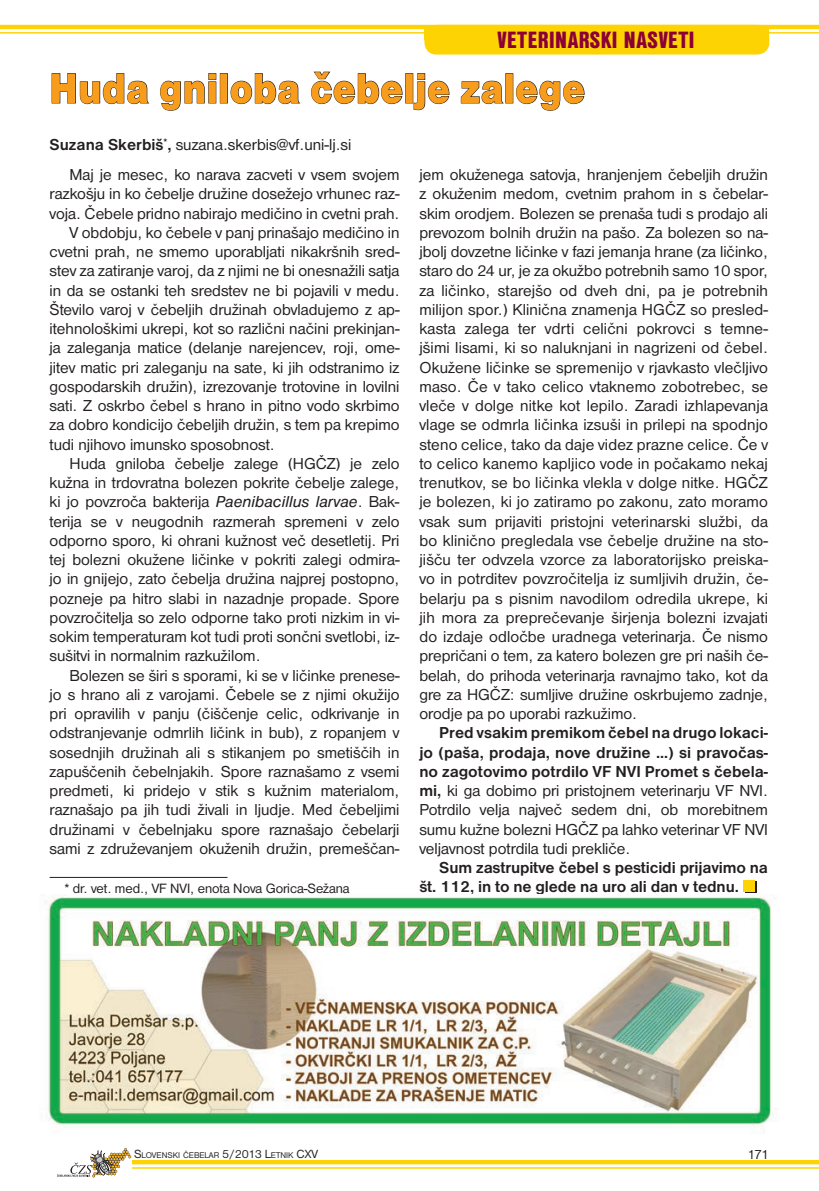
<style>
.page{position:relative;width:819px;height:1191px;background:#fff}
.page>*{position:absolute;margin:0;border:0;box-sizing:border-box;transform-origin:0 0}
.NASLOV_1{font:43.75px "Nimbus San DCE Blac";letter-spacing:.01em;color:#f89c1c;scale:.88 1}
.t1{font:24.5px "Nimbus San DCE Blac Cond";letter-spacing:.015em;color:#8b0036}
.MAIN_BODY_TEXT{font:16.45px/19.2px "Nimbus San DCE";color:#231f20;text-align:justify}
.MAIN_BODY_TEXT-2{font:700 16.45px "Nimbus San DCE";letter-spacing:-.01em;color:#231f20}
.MAIN_BODY_TEXT_witho{font:16.45px "Nimbus San DCE";color:#231f20}
.OPOMBE2{font:14px "Nimbus San DCE";letter-spacing:-.005em;color:#231f20}
.t2{font:8.58px "Nimbus San DCE";color:#231f20}
.s1{font-weight:700}
.s2{font-style:italic}
.s3{font-size:12.25px}
</style>
<div class="page">
<hr style="left:81px;top:1160px;width:738px;height:4px;background:#fed304">
<hr style="left:81px;top:1167px;width:738px;height:1px;background:#fed304">
<svg style="left:57px;top:1148px;width:74px;height:29px"></svg>
<div style="left:424px;top:25px;width:345px;height:30px;background:#fed304;border-radius:12px"></div>
<hr style="left:0;top:25px;width:819px;height:4px;background:#fed304">
<hr style="left:0;top:32px;width:819px;height:2px;background:#fed304">
<div style="left:424px;top:25px;width:345px;height:15px;background:#fed304"></div>
<svg style="left:51px;top:73px;width:99px;height:32px"></svg>
<svg style="left:160px;top:73px;width:57px;height:38px"></svg>
<div style="left:220px;top:73px;width:8px;height:30px;border:1px solid #231f20"></div>
<svg style="left:230px;top:73px;width:71px;height:32px"></svg>
<svg style="left:311px;top:71px;width:92px;height:34px"></svg>
<div style="left:405px;top:73px;width:8px;height:30px;border:1px solid #231f20"></div>
<svg style="left:413px;top:73px;width:37px;height:38px"></svg>
<svg style="left:460px;top:80px;width:44px;height:25px"></svg>
<svg style="left:516px;top:80px;width:69px;height:31px"></svg>
<div style="left:745px;top:881px;width:11px;height:11px;background:#fed304"></div>
<div style="left:743px;top:880px;width:11px;height:11px;background:#fed304"></div>
<img style="left:41px;top:894px;width:735px;height:239px">
<hr style="left:50px;top:877px;width:177px;height:1px;background:#231f20">
<p class="t1" style="left:497px;top:26px;width:198px">VETERINARSKI NASVETI</p>
<p class="NASLOV_1" style="left:50px;top:63px;width:610px">Huda gniloba čebelje zalege</p>
<p class="MAIN_BODY_TEXT_witho" style="left:50px;top:135px;width:303px"><span class="s1">Suzana Skerbiš</span><sup>*</sup><span class="s1">,</span> suzana.skerbis@vf.uni-lj.si</p>
<p class="MAIN_BODY_TEXT" style="left:419px;top:165px;width:350px">jem okuženega satovja, hranjenjem čebeljih družin z okuženim medom, cvetnim prahom in s čebelar&shy;skim orodjem. Bolezen se prenaša tudi s prodajo ali prevozom bolnih družin na pašo. Za bolezen so na&shy;jbolj dovzetne ličinke v fazi jemanja hrane (za ličinko, staro do 24 ur, je za okužbo potrebnih samo 10 spor, za ličinko, starejšo od dveh dni, pa je potrebnih milijon spor.) Klinična znamenja HGČZ so presled&shy;kasta zalega ter vdrti celični pokrovci s temne&shy;jšimi lisami, ki so naluknjani in nagrizeni od čebel.<br>Okužene ličinke se spremenijo v rjavkasto vlečljivo maso. Če v tako celico vtaknemo zobotrebec, se vleče v dolge nitke kot lepilo. Zaradi izhlapevanja vlage se odmrla ličinka izsuši in prilepi na spodnjo steno celice, tako da daje videz prazne celice. Če v to celico kanemo kapljico vode in počakamo nekaj trenutkov, se bo ličinka vlekla v dolge nitke. HGČZ je bolezen, ki jo zatiramo po zakonu, zato moramo vsak sum prijaviti pristojni veterinarski službi, da bo klinično pregledala vse čebelje družine na sto&shy;jišču ter odvzela vzorce za laboratorijsko preiska&shy;vo in potrditev povzročitelja iz sumljivih družin, če&shy;belarju pa s pisnim navodilom odredila ukrepe, ki jih mora za preprečevanje širjenja bolezni izvajati do izdaje odločbe uradnega veterinarja. Če nismo prepričani o tem, za katero bolezen gre pri naših če&shy;belah, do prihoda veterinarja ravnajmo tako, kot da gre za HGČZ: sumljive družine oskrbujemo zadnje, orodje pa po uporabi razkužimo.</p>
<p class="MAIN_BODY_TEXT" style="left:419px;top:723px;width:350px;text-indent:20px"><span class="s1">Pred vsakim premikom čebel na drugo lokaci&shy;jo (paša, prodaja, nove družine …) si pravočas&shy;no zagotovimo potrdilo VF NVI Promet s čebela&shy;mi,</span> ki ga dobimo pri pristojnem veterinarju VF NVI.<br>Potrdilo velja največ sedem dni, ob morebitnem sumu kužne bolezni HGČZ pa lahko veterinar VF NVI veljavnost potrdila tudi prekliče.</p>
<p class="MAIN_BODY_TEXT-2" style="left:439px;top:858px;width:330px">Sum zastrupitve čebel s pesticidi prijavimo na</p>
<p class="OPOMBE2" style="left:64px;top:880px;width:287px">* dr. vet. med., VF NVI, enota Nova Gorica-Sežana</p>
<p class="MAIN_BODY_TEXT-2" style="left:419px;top:877px;width:321px">št. 112, in to ne glede na uro ali dan v tednu.</p>
<p class="MAIN_BODY_TEXT" style="left:50px;top:165px;width:351px;text-indent:20px">Maj je mesec, ko narava zacveti v vsem svojem razkošju in ko čebelje družine dosežejo vrhunec raz&shy;voja. Čebele pridno nabirajo medičino in cvetni prah.</p>
<p class="MAIN_BODY_TEXT" style="left:50px;top:223px;width:351px;text-indent:20px">V obdobju, ko čebele v panj prinašajo medičino in cvetni prah, ne smemo uporabljati nikakršnih sred&shy;stev za zatiranje varoj, da z njimi ne bi onesnažili satja in da se ostanki teh sredstev ne bi pojavili v medu.<br>Število varoj v čebeljih družinah obvladujemo z ap&shy;itehnološkimi ukrepi, kot so različni načini prekinjan&shy;ja zaleganja matice (delanje narejencev, roji, ome&shy;jitev matic pri zaleganju na sate, ki jih odstranimo iz gospodarskih družin), izrezovanje trotovine in lovilni sati. Z oskrbo čebel s hrano in pitno vodo skrbimo za dobro kondicijo čebeljih družin, s tem pa krepimo tudi njihovo imunsko sposobnost.</p>
<p class="MAIN_BODY_TEXT" style="left:50px;top:454px;width:351px;text-indent:20px">Huda gniloba čebelje zalege (HGČZ) je zelo kužna in trdovratna bolezen pokrite čebelje zalege, ki jo povzroča bakterija <span class="s2">Paenibacillus larvae</span>. Bak&shy;terija se v neugodnih razmerah spremeni v zelo odporno sporo, ki ohrani kužnost več desetletij. Pri tej bolezni okužene ličinke v pokriti zalegi odmira&shy;jo in gnijejo, zato čebelja družina najprej postopno, pozneje pa hitro slabi in nazadnje propade. Spore povzročitelja so zelo odporne tako proti nizkim in vi&shy;sokim temperaturam kot tudi proti sončni svetlobi, iz&shy;sušitvi in normalnim razkužilom.</p>
<p class="MAIN_BODY_TEXT" style="left:50px;top:666px;width:351px;text-indent:20px">Bolezen se širi s sporami, ki se v ličinke prenese&shy;jo s hrano ali z varojami. Čebele se z njimi okužijo pri opravilih v panju (čiščenje celic, odkrivanje in odstranjevanje odmrlih ličink in bub), z ropanjem v sosednjih družinah ali s stikanjem po smetiščih in zapuščenih čebelnjakih. Spore raznašamo z vsemi predmeti, ki pridejo v stik s kužnim materialom, raznašajo pa jih tudi živali in ljudje. Med čebeljimi družinami v čebelnjaku spore raznašajo čebelarji sami z združevanjem okuženih družin, premeščan-</p>
<p class="t2" style="left:134px;top:1150px;width:185px"><span class="s3">S</span>LOVENSKI ČEBELAR <span class="s3">5/2013 L</span>ETNIK <span class="s3">CXV</span></p>
<p class="OPOMBE2" style="left:747px;top:1146px;width:23px">171</p>
</div>
